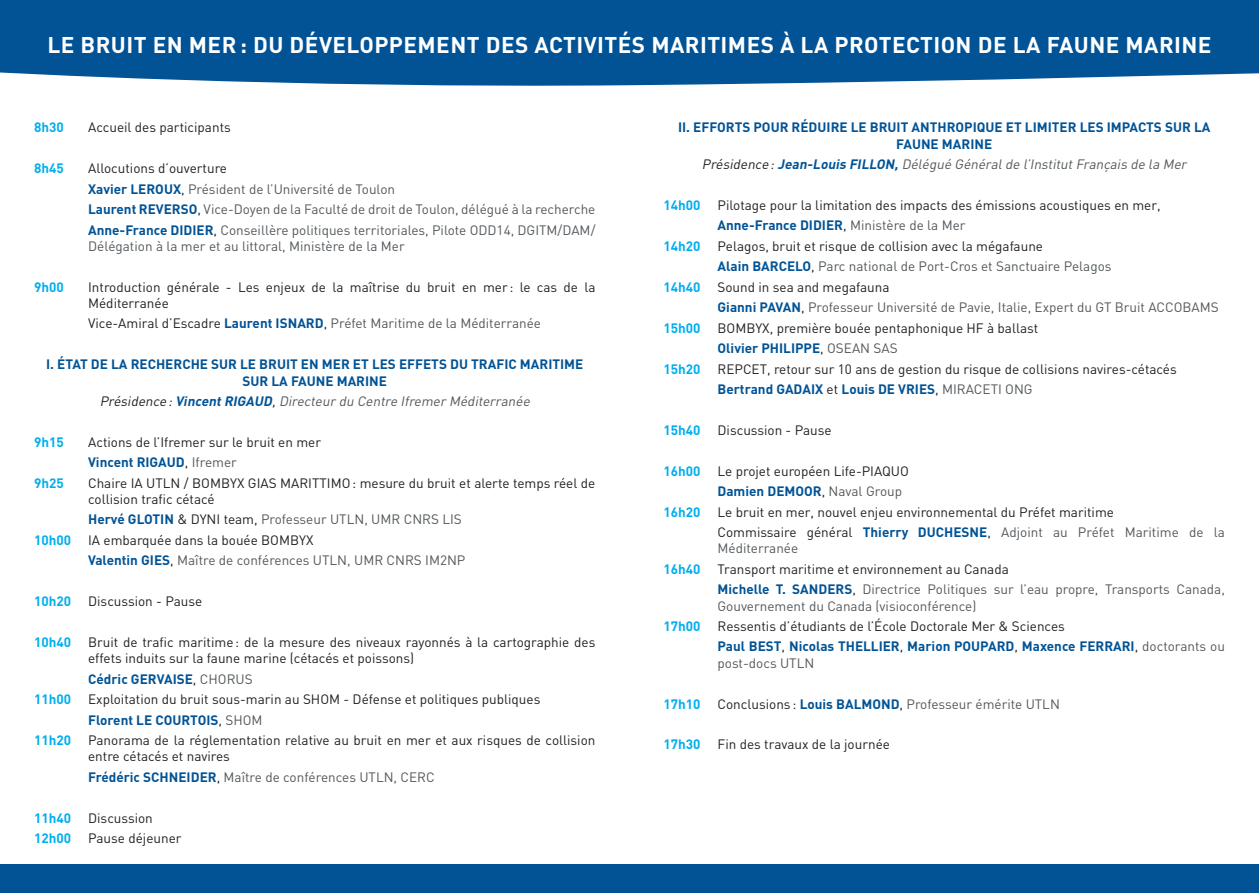
<style>
.page{position:relative;width:1259px;height:893px;background:#fff}
.page>*{position:absolute;margin:0;border:0;box-sizing:border-box;transform-origin:0 0}
.t1{font:700 22.5px "DIN";letter-spacing:.02em;color:#fff}
.texte{font:13.5px/16.2px "DIN";color:#231f20}
.texte-2{font:13.5px/16.2px "DIN";color:#53585c}
.texte-3{font:700 13.5px/16.2px "DIN";color:#015396}
.session{font:700 13.5px/16.2px "DIN";color:#015396;text-align:center}
.texte-4{font:italic 13.5px "DIN";color:#53585c}
.texte-5{font:700 13.5px "DIN";color:#00aeef}
.s1{font-weight:700;color:#015396}
.s2{color:#231f20}
.s3{font-weight:400;color:#231f20}
.s4{font-weight:400;color:#53585c}
</style>
<div class="page">
<div style="left:0;top:0;width:1259px;height:86px;background:#015396"></div>
<div style="left:0;top:865px;width:1259px;height:28px;background:#015396"></div>
<p class="t1" style="left:47px;top:30px;width:1165px">LE BRUIT EN MER : DU DÉVELOPPEMENT DES ACTIVITÉS MARITIMES À LA PROTECTION DE LA FAUNE MARINE</p>
<p class="texte-5" style="left:34px;top:119px;width:31px">8h30</p>
<p class="texte" style="left:88px;top:119px;width:144px">Accueil des participants</p>
<p class="texte-5" style="left:34px;top:160px;width:31px">8h45</p>
<p class="texte" style="left:88px;top:160px;width:140px">Allocutions d’ouverture</p>
<p class="texte-2" style="left:88px;top:181px;width:308px"><span class="s1">Xavier LEROUX</span><span class="s2">,</span> Président de l’Université de Toulon</p>
<p class="texte-2" style="left:88px;top:201px;width:509px"><span class="s1">Laurent REVERSO</span><span class="s2">,</span> Vice-Doyen de la Faculté de droit de Toulon, délégué à la recherche</p>
<p class="texte-2" style="left:88px;top:221px;width:509px"><span class="s1">Anne-France DIDIER</span><span class="s2">,</span> Conseillère politiques territoriales, Pilote ODD14, DGITM/DAM/<br>Délégation à la mer et au littoral, Ministère de la Mer</p>
<p class="texte-5" style="left:34px;top:278px;width:31px">9h00</p>
<p class="texte" style="left:88px;top:279px;width:509px">Introduction générale - Les enjeux de la maîtrise du bruit en mer : le cas de la<br>Méditerranée</p>
<p class="texte-2" style="left:88px;top:315px;width:454px"><span class="s2">Vice-Amiral d’Escadre</span> <span class="s1">Laurent ISNARD</span><span class="s2">,</span> Préfet Maritime de la Méditerranée</p>
<p class="session" style="left:46px;top:356px;width:539px">I. ÉTAT DE LA RECHERCHE SUR LE BRUIT EN MER ET LES EFFETS DU TRAFIC MARITIME<br>SUR LA FAUNE MARINE</p>
<p class="texte-4" style="left:100px;top:393px;width:434px"><span class="s2">Présidence:</span><span class="s1">VincentRIGAUD</span><span class="s2">,</span>Directeur du Centre Ifremer Méditerranée</p>
<p class="texte-5" style="left:34px;top:433px;width:31px">9h15</p>
<p class="texte" style="left:88px;top:434px;width:234px">Actions de l’Ifremer sur le bruit en mer</p>
<p class="texte-3" style="left:88px;top:454px;width:150px">Vincent RIGAUD<span class="s3">,</span> <span class="s4">Ifremer</span></p>
<p class="texte-5" style="left:34px;top:474px;width:31px">9h25</p>
<p class="texte" style="left:88px;top:475px;width:509px">Chaire IA UTLN / BOMBYX GIAS MARITTIMO: mesure du bruit et alerte temps réel de collision trafic cétacé</p>
<p class="texte-2" style="left:88px;top:511px;width:375px"><span class="s1">Hervé GLOTIN</span> <span class="s2">&amp; DYNI team,</span> Professeur UTLN, UMR CNRS LIS</p>
<p class="texte-5" style="left:34px;top:531px;width:39px">10h00</p>
<p class="texte" style="left:88px;top:532px;width:227px">IA embarquée dans la bouée BOMBYX</p>
<p class="texte-2" style="left:88px;top:552px;width:379px"><span class="s1">Valentin GIES</span><span class="s2">,</span> Maître de conférences UTLN, UMR CNRS IM2NP</p>
<p class="texte-5" style="left:34px;top:593px;width:39px">10h20</p>
<p class="texte" style="left:88px;top:593px;width:116px">Discussion - Pause</p>
<p class="texte-5" style="left:34px;top:633px;width:39px">10h40</p>
<p class="texte" style="left:88px;top:634px;width:509px">Bruit de trafic maritime: de la mesure des niveaux rayonnés à la cartographie des effets induits sur la faune marine (cétacés et poissons)</p>
<p class="texte-3" style="left:88px;top:670px;width:166px">Cédric GERVAISE<span class="s3">,</span> <span class="s4">CHORUS</span></p>
<p class="texte-5" style="left:34px;top:691px;width:39px">11h00</p>
<p class="texte" style="left:88px;top:691px;width:454px">Exploitation du bruit sous-marin au SHOM - Défense et politiques publiques</p>
<p class="texte-3" style="left:88px;top:711px;width:176px">Florent LE COURTOIS<span class="s3">,</span> <span class="s4">SHOM</span></p>
<p class="texte-5" style="left:34px;top:731px;width:39px">11h20</p>
<p class="texte" style="left:88px;top:732px;width:509px">Panorama de la réglementation relative au bruit en mer et aux risques de collision entre cétacés et navires</p>
<p class="texte-2" style="left:88px;top:769px;width:348px"><span class="s1">Frédéric SCHNEIDER</span><span class="s2">,</span> Maître de conférences UTLN, CERC</p>
<p class="texte-5" style="left:34px;top:809px;width:39px">11h40</p>
<p class="texte" style="left:88px;top:809px;width:66px">Discussion</p>
<p class="texte-5" style="left:34px;top:829px;width:39px">12h00</p>
<p class="texte" style="left:88px;top:830px;width:95px">Pause déjeuner</p>
<p class="session" style="left:678px;top:119px;width:534px">II. EFFORTS POUR RÉDUIRE LE BRUIT ANTHROPIQUE ET LIMITER LES IMPACTS SUR LA<br>FAUNE MARINE</p>
<p class="texte-4" style="left:702px;top:156px;width:489px"><span class="s2">Présidence:</span><span class="s1">Jean-Louis FILLON,</span> Délégué Généralde l’InstitutFrançais de la Mer</p>
<p class="texte-5" style="left:663px;top:196px;width:39px">14h00</p>
<p class="texte" style="left:717px;top:197px;width:445px">Pilotage pour la limitation des impacts des émissions acoustiques en mer,</p>
<p class="texte-3" style="left:717px;top:217px;width:250px">Anne-France DIDIER<span class="s3">,</span> <span class="s4">Ministère de la Mer</span></p>
<p class="texte-5" style="left:663px;top:237px;width:39px">14h20</p>
<p class="texte" style="left:717px;top:238px;width:327px">Pelagos, bruit et risque de collision avec la mégafaune</p>
<p class="texte-2" style="left:717px;top:258px;width:395px"><span class="s1">Alain BARCELO</span><span class="s2">,</span> Parc national de Port-Cros et Sanctuaire Pelagos</p>
<p class="texte-5" style="left:663px;top:278px;width:39px">14h40</p>
<p class="texte" style="left:717px;top:279px;width:173px">Sound in sea and megafauna</p>
<p class="texte-2" style="left:717px;top:299px;width:503px"><span class="s1">Gianni PAVAN</span><span class="s2">,</span> Professeur Université de Pavie, Italie, Expert du GT Bruit ACCOBAMS</p>
<p class="texte-5" style="left:663px;top:319px;width:39px">15h00</p>
<p class="texte" style="left:717px;top:319px;width:322px">BOMBYX, première bouée pentaphonique HF à ballast</p>
<p class="texte-3" style="left:717px;top:340px;width:182px">Olivier PHILIPPE<span class="s3">,</span> <span class="s4">OSEAN SAS</span></p>
<p class="texte-5" style="left:663px;top:360px;width:39px">15h20</p>
<p class="texte" style="left:717px;top:360px;width:461px">REPCET, retour sur 10 ans de gestion du risque de collisions navires-cétacés</p>
<p class="texte-3" style="left:717px;top:380px;width:317px">Bertrand GADAIX <span class="s3">et</span> Louis DE VRIES<span class="s3">,</span> <span class="s4">MIRACETI ONG</span></p>
<p class="texte-5" style="left:663px;top:421px;width:39px">15h40</p>
<p class="texte" style="left:717px;top:422px;width:116px">Discussion - Pause</p>
<p class="texte-5" style="left:663px;top:462px;width:39px">16h00</p>
<p class="texte" style="left:717px;top:463px;width:193px">Le projet européen Life-PIAQUO</p>
<p class="texte-3" style="left:717px;top:483px;width:186px">Damien DEMOOR<span class="s3">,</span> <span class="s4">Naval Group</span></p>
<p class="texte-5" style="left:663px;top:503px;width:39px">16h20</p>
<p class="texte" style="left:717px;top:504px;width:398px">Le bruit en mer, nouvel enjeu environnemental du Préfet maritime</p>
<p class="texte-2" style="left:717px;top:524px;width:509px"><span class="s2">Commissaire général</span> <span class="s1">Thierry DUCHESNE</span><span class="s2">,</span> Adjoint au Préfet Maritime de la<br>Méditerranée</p>
<p class="texte-5" style="left:663px;top:560px;width:39px">16h40</p>
<p class="texte" style="left:717px;top:561px;width:293px">Transport maritime et environnement au Canada</p>
<p class="texte-2" style="left:717px;top:581px;width:509px"><span class="s1">Michelle T. SANDERS</span><span class="s2">,</span> Directrice Politiques sur l’eau propre, Transports Canada,<br>Gouvernement du Canada (visioconférence)</p>
<p class="texte-5" style="left:663px;top:617px;width:39px">17h00</p>
<p class="texte" style="left:717px;top:618px;width:349px">Ressentis d’étudiants de l’École Doctorale Mer &amp; Sciences</p>
<p class="texte-3" style="left:717px;top:638px;width:509px">Paul BEST<span class="s3">,</span> Nicolas THELLIER<span class="s3">,</span> Marion POUPARD<span class="s3">,</span> Maxence FERRARI<span class="s3">,</span> <span class="s4">doctorants ou post-docs UTLN</span></p>
<p class="texte-5" style="left:663px;top:695px;width:39px">17h10</p>
<p class="texte-2" style="left:717px;top:695px;width:344px"><span class="s2">Conclusions :</span> <span class="s1">Louis BALMOND</span><span class="s2">,</span> Professeur émérite UTLN</p>
<p class="texte-5" style="left:663px;top:736px;width:39px">17h30</p>
<p class="texte" style="left:717px;top:736px;width:174px">Fin des travaux de la journée</p>
</div>
